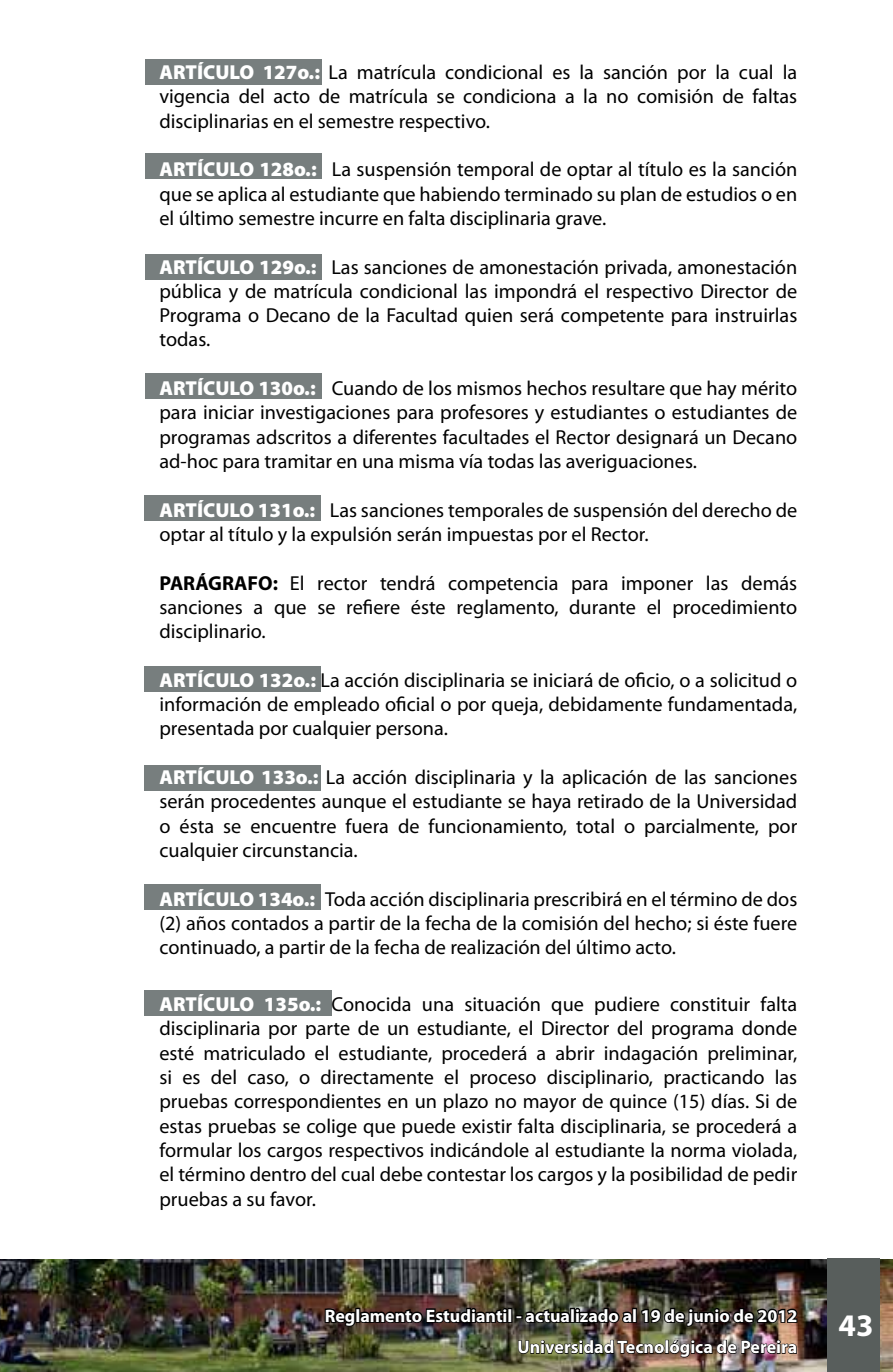
<style>
.page{position:relative;width:893px;height:1372px;background:#fff}
.page>*{position:absolute;margin:0;border:0;box-sizing:border-box;transform-origin:0 0}
.t1{font:700 31.5px "Myriad Pro";color:#fff}
.t2{font:20.25px/24.3px "Myriad Pro";color:#000;text-align:justify}
.t3{font:700 18px/31.5px "Myriad Pro";color:#fff;text-align:right}
.s1{font-weight:900;color:#fff}
.s2{font-weight:700}
</style>
<div class="page">
<img style="left:0;top:1259px;width:893px;height:112px">
<div style="left:827px;top:1258px;width:52px;height:113px;background:#585e5c"></div>
<img style="left:324px;top:1275px;width:184px;height:83px">
<div style="left:507px;top:1307px;width:5px;height:15px;border:2px solid #000"></div>
<img style="left:516px;top:1275px;width:283px;height:92px">
<div style="left:145px;top:373px;width:176px;height:25px;background:#777e7e"></div>
<div style="left:144px;top:665px;width:176px;height:26px;background:#777e7e"></div>
<div style="left:144px;top:764px;width:176px;height:26px;background:#777e7e"></div>
<div style="left:144px;top:883px;width:176px;height:26px;background:#777e7e"></div>
<div style="left:144px;top:990px;width:188px;height:25px;background:#777e7e"></div>
<div style="left:144px;top:495px;width:176px;height:26px;background:#777e7e"></div>
<div style="left:145px;top:59px;width:176px;height:25px;background:#777e7e"></div>
<div style="left:145px;top:153px;width:176px;height:26px;background:#777e7e"></div>
<div style="left:145px;top:254px;width:176px;height:26px;background:#777e7e"></div>
<p class="t2" style="left:159px;top:60px;width:639px"><span class="s1">ARTÍCULO 127o.:</span> La matrícula condicional es la sanción por la cual la vigencia del acto de matrícula se condiciona a la no comisión de faltas disciplinarias en el semestre respectivo.</p>
<p class="t2" style="left:159px;top:157px;width:639px"><span class="s1">ARTÍCULO 128o.:</span> La suspensión temporal de optar al título es la sanción que se aplica al estudiante que habiendo terminado su plan de estudios o en el último semestre incurre en falta disciplinaria grave.</p>
<p class="t2" style="left:159px;top:254px;width:639px"><span class="s1">ARTÍCULO 129o.:</span> Las sanciones de amonestación privada, amonestación pública y de matrícula condicional las impondrá el respectivo Director de Programa o Decano de la Facultad quien será competente para instruirlas todas.</p>
<p class="t2" style="left:159px;top:376px;width:639px"><span class="s1">ARTÍCULO 130o.:</span> Cuando de los mismos hechos resultare que hay mérito para iniciar investigaciones para profesores y estudiantes o estudiantes de programas adscritos a diferentes facultades el Rector designará un Decano ad-hoc para tramitar en una misma vía todas las averiguaciones.</p>
<p class="t2" style="left:159px;top:497px;width:639px"><span class="s1">ARTÍCULO 131o.:</span> Las sanciones temporales de suspensión del derecho de optar al título y la expulsión serán impuestas por el Rector.</p>
<p class="t2" style="left:159px;top:570px;width:639px"><span class="s2">PARÁGRAFO:</span> El rector tendrá competencia para imponer las demás sanciones a que se refiere éste reglamento, durante el procedimiento disciplinario.</p>
<p class="t2" style="left:159px;top:667px;width:639px"><span class="s1">ARTÍCULO 132o.:</span> La acción disciplinaria se iniciará de oficio, o a solicitud o información de empleado oficial o por queja, debidamente fundamentada, presentada por cualquier persona.</p>
<p class="t2" style="left:159px;top:764px;width:639px"><span class="s1">ARTÍCULO 133o.:</span> La acción disciplinaria y la aplicación de las sanciones serán procedentes aunque el estudiante se haya retirado de la Universidad o ésta se encuentre fuera de funcionamiento, total o parcialmente, por cualquier circunstancia.</p>
<p class="t2" style="left:159px;top:886px;width:639px"><span class="s1">ARTÍCULO 134o.:</span> Toda acción disciplinaria prescribirá en el término de dos (2) años contados a partir de la fecha de la comisión del hecho; si éste fuere continuado, a partir de la fecha de realización del último acto.</p>
<p class="t2" style="left:159px;top:991px;width:639px"><span class="s1">ARTÍCULO 135o.:</span> Conocida una situación que pudiere constituir falta disciplinaria por parte de un estudiante, el Director del programa donde esté matriculado el estudiante, procederá a abrir indagación preliminar, si es del caso, o directamente el proceso disciplinario, practicando las pruebas correspondientes en un plazo no mayor de quince (15) días. Si de estas pruebas se colige que puede existir falta disciplinaria, se procederá a formular los cargos respectivos indicándole al estudiante la norma violada, el término dentro del cual debe contestar los cargos y la posibilidad de pedir pruebas a su favor.</p>
<p class="t3" style="left:325px;top:1299px;width:474px">Reglamento Estudiantil - actualizado al 19 de junio de 2012<br>Universidad Tecnológica de Pereira</p>
<h1 class="t1" style="left:838px;top:1304px;width:36px">43</h1>
</div>
